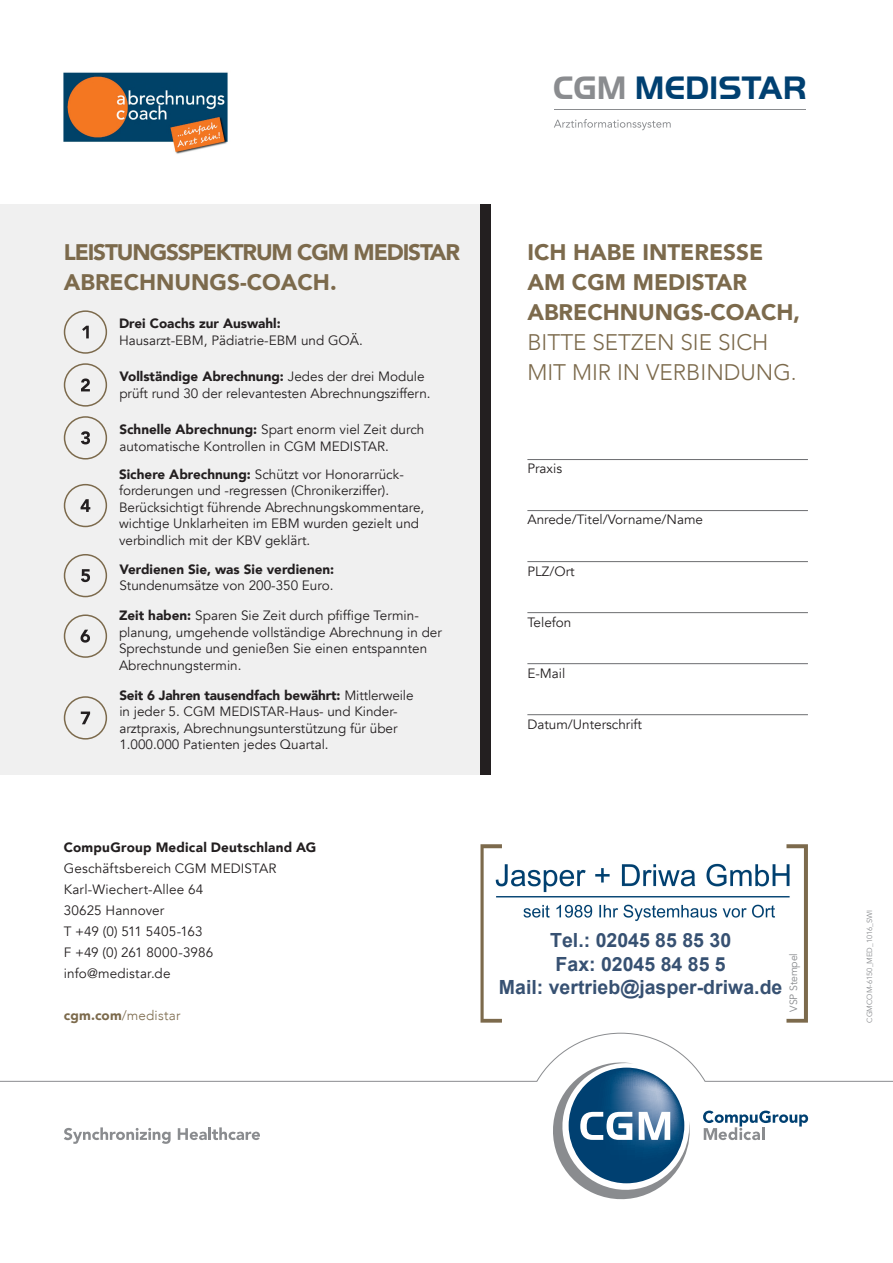
<style>
.page{position:relative;width:893px;height:1263px;background:#fff}
.page>*{position:absolute;margin:0;border:0;box-sizing:border-box;transform-origin:0 0}
.t1{font:700 33.45px "Handel Gothic Com";color:#004071}
.t2{font:900 22.5px/30px "Avenir";color:#7c6a4c}
.t3{font:300 22.5px/30px "Avenir";color:#7c6a4c}
.t4{font:900 22.5px/30px "Avenir";letter-spacing:-.05em;color:#7c6a4c}
.t5{font:700 19.5px/23.4px "Arial";color:#375172;text-align:center}
.t6{font:13.5px/16.5px "Avenir";color:#231f20}
.t7{font:900 13.5px "Avenir";color:#231f20}
.t8{font:300 13.5px "Avenir";color:#7c6a4c}
.t9{font:10.5px "Avenir";letter-spacing:-.015em;color:#8a8c8f}
.t10{font:7.5px "Avenir";color:#8a8c8f}
.s1{color:#8a8c8f}
.s2{font-weight:900}
</style>
<div class="page">
<div style="left:0;top:204px;width:480px;height:570px;background:#f0f0f0"></div>
<div style="left:480px;top:204px;width:11px;height:570px;background:#231f20"></div>
<hr style="left:527px;top:459px;width:281px;height:1px;background:#6c6d70">
<hr style="left:527px;top:510px;width:281px;height:1px;background:#6c6d70">
<hr style="left:527px;top:561px;width:281px;height:1px;background:#6c6d70">
<hr style="left:527px;top:612px;width:281px;height:1px;background:#6c6d70">
<hr style="left:527px;top:663px;width:281px;height:1px;background:#6c6d70">
<hr style="left:527px;top:714px;width:281px;height:1px;background:#6c6d70">
<hr style="left:554px;top:110px;width:251px;height:1px;background:#8a8c8f">
<svg style="left:554px;top:119px;width:117px;height:11px"></svg>
<svg style="left:0;top:1032px;width:893px;height:168px"></svg>
<svg style="left:480px;top:844px;width:22px;height:179px"></svg>
<svg style="left:786px;top:844px;width:22px;height:179px"></svg>
<img style="left:63px;top:72px;width:165px;height:82px">
<div style="left:64px;top:310px;width:43px;height:44px;border:2px solid #7c6a4c;border-radius:50%"></div>
<svg style="left:82px;top:326px;width:7px;height:12px"></svg>
<div style="left:64px;top:363px;width:43px;height:44px;border:2px solid #7c6a4c;border-radius:50%"></div>
<svg style="left:81px;top:378px;width:9px;height:13px"></svg>
<div style="left:64px;top:416px;width:43px;height:43px;border:2px solid #7c6a4c;border-radius:50%"></div>
<svg style="left:81px;top:431px;width:9px;height:13px"></svg>
<div style="left:64px;top:484px;width:43px;height:43px;border:2px solid #7c6a4c;border-radius:50%"></div>
<svg style="left:81px;top:499px;width:9px;height:13px"></svg>
<div style="left:64px;top:554px;width:43px;height:43px;border:2px solid #7c6a4c;border-radius:50%"></div>
<svg style="left:81px;top:569px;width:9px;height:13px"></svg>
<div style="left:64px;top:614px;width:43px;height:44px;border:2px solid #7c6a4c;border-radius:50%"></div>
<div style="left:64px;top:696px;width:43px;height:43px;border:2px solid #7c6a4c;border-radius:50%"></div>
<svg style="left:81px;top:711px;width:9px;height:13px"></svg>
<svg style="left:81px;top:630px;width:9px;height:13px"></svg>
<img style="left:494px;top:857px;width:297px;height:71px">
<h1 class="t1" style="left:553px;top:68px;width:255px"><span class="s1">CGM</span> MEDISTAR</h1>
<h2 class="t4" style="left:64px;top:237px;width:398px">LEISTUNGSSPEKTRUM CGM MEDISTAR<br>ABRECHNUN</h2>
<h2 class="t2" style="left:210px;top:267px;width:129px">GS-COACH.</h2>
<p class="t7" style="left:119px;top:312px;width:163px">Drei Coachs zur Auswahl:</p>
<p class="t6" style="left:119px;top:332px;width:245px">Hausarzt-EBM, Pädiatrie-EBM und GOÄ.</p>
<p class="t6" style="left:119px;top:369px;width:313px"><span class="s2">Vollständige Abrechnung:</span> Jedes der drei Module prüft rund 30 der relevantesten Abrechnungsziffern.</p>
<p class="t6" style="left:119px;top:422px;width:306px"><span class="s2">Schnelle Abrechnung:</span> Spart enorm viel Zeit durch automatische Kontrollen in CGM MEDISTAR.</p>
<p class="t6" style="left:119px;top:466px;width:307px"><span class="s2">Sichere Abrechnung:</span> Schützt vor Honorarrück&shy;forderungen und -regressen (Chronikerziffer).<br>Berücksichtigt führende Abrechnungskommentare, wichtige Unklarheiten im EBM wurden gezielt und verbindlich mit der KBV geklärt.</p>
<p class="t7" style="left:119px;top:557px;width:216px">Verdienen Sie, was Sie verdienen:</p>
<p class="t6" style="left:119px;top:577px;width:216px">Stundenumsätze von 200-350 Euro.</p>
<p class="t6" style="left:119px;top:608px;width:324px"><span class="s2">Zeit haben:</span> Sparen Sie Zeit durch pfiffige Termin&shy;planung, umgehende vollständige Abrechnung in der Sprechstunde und genießen Sie einen entspannten Abrechnungstermin.</p>
<p class="t6" style="left:119px;top:687px;width:296px"><span class="s2">Seit 6 Jahren tausendfach bewährt:</span> Mittlerweile in jeder 5. CGM MEDISTAR-Haus- und Kinder&shy;arztpraxis, Abrechnungsunterstützung für über 1.000.000 Patienten jedes Quartal.</p>
<p class="t7" style="left:64px;top:836px;width:254px">CompuGroup Medical Deutschland AG</p>
<p class="t6" style="left:64px;top:858px;width:214px;line-height:21px">Geschäftsbereich CGM MEDISTAR<br>Karl-Wiechert-Allee 64<br>30625 Hannover<br>T +49 (0) 511 5405-163<br>F +49 (0) 261 8000-3986 info@medistar.de</p>
<p class="t8" style="left:64px;top:1007px;width:118px"><span class="s2">cgm.com</span>/MEDISTAR</p>
<h2 class="t2" style="left:527px;top:237px;width:221px">Ich habe Interesse<br>am CGM MEDISTAR<br>Abrec</h2>
<h2 class="t2" style="left:603px;top:297px;width:199px">hnungs-CoAch,</h2>
<h2 class="t3" style="left:527px;top:328px;width:271px">BITTE SETZEN SIE SICH<br>MIT MIR IN VERBINDUNG.</h2>
<p class="t6" style="left:527px;top:461px;width:36px">Praxis</p>
<p class="t6" style="left:527px;top:512px;width:177px">Anrede/Titel/Vorname/Name</p>
<p class="t6" style="left:527px;top:563px;width:49px">PLZ/Ort</p>
<p class="t6" style="left:527px;top:614px;width:46px">Telefon</p>
<p class="t6" style="left:527px;top:665px;width:40px">E-Mail</p>
<p class="t6" style="left:527px;top:716px;width:116px">Datum/Unterschrift</p>
<h3 class="t5" style="left:499px;top:929px;width:285px">Tel.: 02045 85 85 30<br>Fax: 02045 84 85 5<br>Mail: vertrieb@jasper-driwa.de</h3>
<p class="t9" style="left:787px;top:1012px;width:60px;rotate:-90deg">VSP Stempel</p>
<p class="t10" style="left:865px;top:1023px;width:115px;rotate:-90deg">CGMCOM-6150_MED_1016_SWI</p>
</div>
